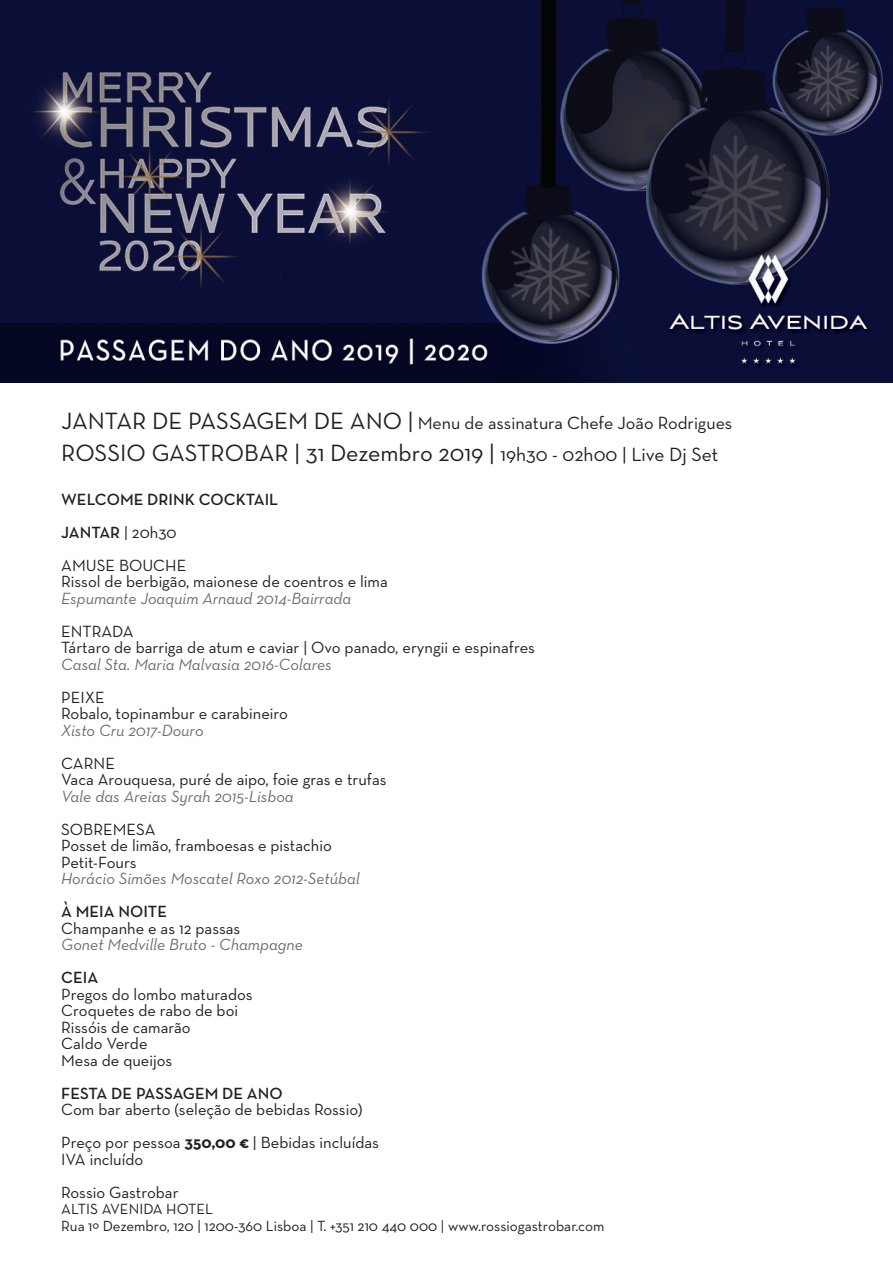
<style>
.page{position:relative;width:893px;height:1263px;background:#fff}
.page>*{position:absolute;margin:0;border:0;box-sizing:border-box;transform-origin:0 0}
.t1{font:24px "Neutraface Text";color:#231f20}
.t2{font:18px "Neutraface Text";color:#231f20}
.t3{font:16.5px "Neutraface Text";color:#231f20}
.t4{font:italic 16.5px "Neutraface Text";color:#6c6d70}
.t5{font:600 16.5px "Neutraface Text";color:#231f20}
.t6{font:15px "Neutraface Text";color:#231f20}
.s1{font-size:24px}
.s2{font-size:19.5px}
.s3{font-weight:400}
.s4{font-weight:700}
</style>
<div class="page">
<img style="left:0;top:0;width:893px;height:382px">
<p class="t2" style="left:61px;top:412px;width:673px"><span class="s1">JANTAR DE PASSAGEM DE ANO |</span> Menu de assinatura Chefe João Rodrigues</p>
<p class="t1" style="left:61px;top:438px;width:658px">ROSSIO GASTROBAR | 31 Dezembro 2019 | <span class="s2">19h30 - 02h00 | Live Dj Set</span></p>
<p class="t5" style="left:61px;top:489px;width:218px">WELCOME DRINK COCKTAIL</p>
<p class="t5" style="left:61px;top:522px;width:117px">JANTAR <span class="s3">| 20h30</span></p>
<p class="t3" style="left:61px;top:555px;width:127px">AMUSE BOUCHE</p>
<p class="t3" style="left:61px;top:571px;width:328px">Rissol de berbigão, maionese de coentros e lima</p>
<p class="t4" style="left:61px;top:588px;width:291px">Espumante Joaquim Arnaud 2014-Bairrada</p>
<p class="t3" style="left:61px;top:621px;width:74px">ENTRADA</p>
<p class="t3" style="left:61px;top:637px;width:475px">Tártaro de barriga de atum e caviar | Ovo panado, eryngii e espinafres</p>
<p class="t4" style="left:61px;top:654px;width:272px">Casal Sta. Maria Malvasia 2016-Colares</p>
<p class="t3" style="left:61px;top:687px;width:45px">PEIXE</p>
<p class="t3" style="left:61px;top:703px;width:228px">Robalo, topinambur e carabineiro</p>
<p class="t4" style="left:61px;top:720px;width:144px">Xisto Cru 2017-Douro</p>
<p class="t3" style="left:61px;top:753px;width:55px">CARNE</p>
<p class="t3" style="left:61px;top:769px;width:327px">Vaca Arouquesa, puré de aipo, foie gras e trufas</p>
<p class="t4" style="left:61px;top:786px;width:234px">Vale das Areias Syrah 2015-Lisboa</p>
<p class="t3" style="left:61px;top:819px;width:96px">SOBREMESA</p>
<p class="t3" style="left:61px;top:835px;width:272px">Posset de limão, framboesas e pistachio</p>
<p class="t3" style="left:61px;top:852px;width:77px">Petit-Fours</p>
<p class="t4" style="left:61px;top:868px;width:300px">Horácio Simões Moscatel Roxo 2012-Setúbal</p>
<p class="t5" style="left:61px;top:901px;width:107px">À MEIA NOITE</p>
<p class="t3" style="left:61px;top:918px;width:181px">Champanhe e as 12 passas</p>
<p class="t4" style="left:61px;top:934px;width:243px">Gonet Medville Bruto - Champagne</p>
<p class="t5" style="left:61px;top:967px;width:38px">CEIA</p>
<p class="t3" style="left:61px;top:984px;width:193px">Pregos do lombo maturados</p>
<p class="t3" style="left:61px;top:1000px;width:178px">Croquetes de rabo de boi</p>
<p class="t3" style="left:61px;top:1017px;width:131px">Rissóis de camarão</p>
<p class="t3" style="left:61px;top:1033px;width:88px">Caldo Verde</p>
<p class="t3" style="left:61px;top:1050px;width:113px">Mesa de queijos</p>
<p class="t5" style="left:61px;top:1083px;width:223px">FESTA DE PASSAGEM DE ANO</p>
<p class="t3" style="left:61px;top:1099px;width:303px">Com bar aberto (seleção de bebidas Rossio)</p>
<p class="t3" style="left:61px;top:1132px;width:319px">Preço por pessoa <span class="s4">350,00 €</span> | Bebidas incluídas</p>
<p class="t3" style="left:61px;top:1149px;width:84px">IVA incluído</p>
<p class="t3" style="left:61px;top:1182px;width:119px">Rossio Gastrobar</p>
<p class="t6" style="left:61px;top:1200px;width:153px">ALTIS AVENIDA HOTEL</p>
<p class="t6" style="left:61px;top:1216px;width:545px">Rua 1º Dezembro, 120 | 1200-360 Lisboa | T. +351 210 440 000 | www.rossiogastrobar.com</p>
</div>
